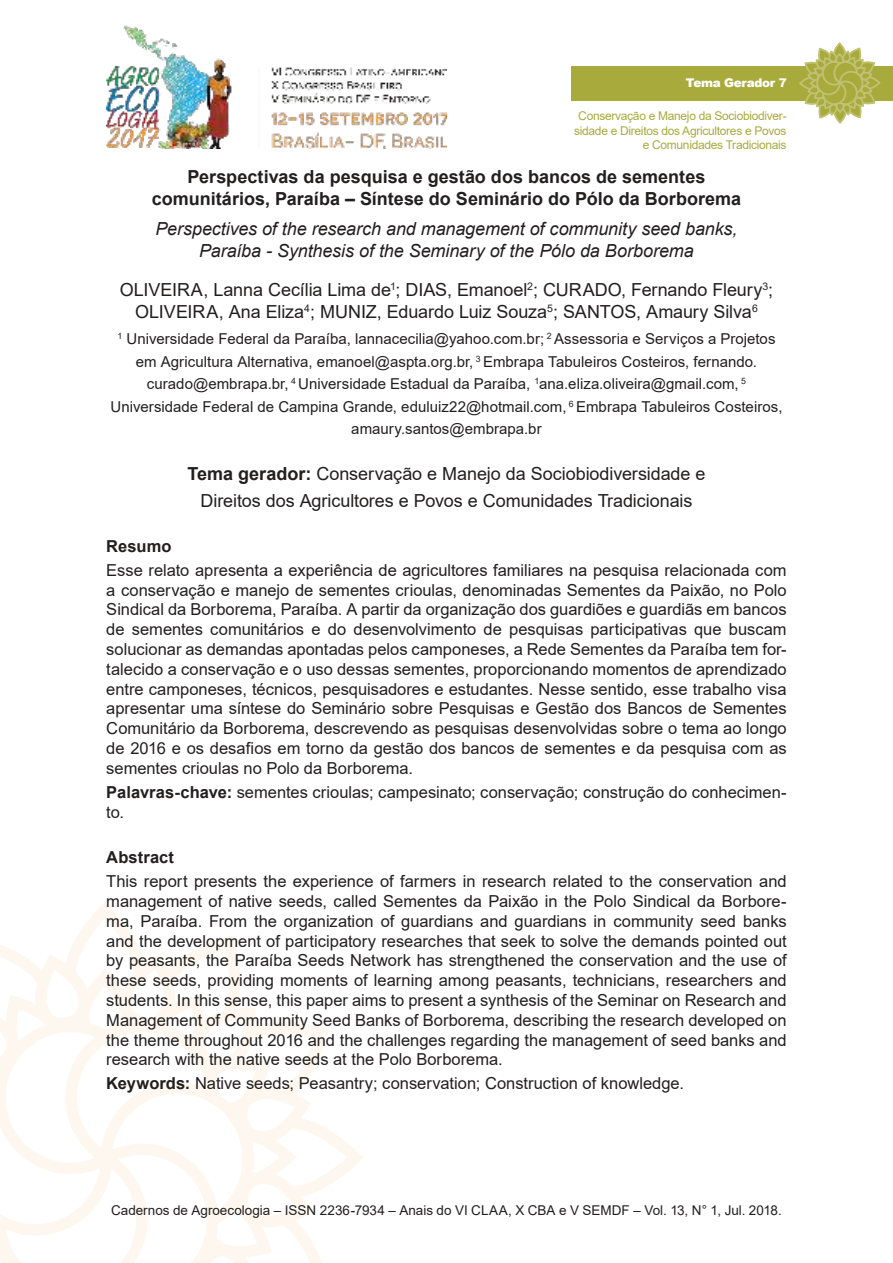
<style>
.page{position:relative;width:893px;height:1263px;background:#fff}
.page>*{position:absolute;margin:0;border:0;box-sizing:border-box;transform-origin:0 0}
.t1{font:18px/21.6px "Arial";letter-spacing:-.005em;color:#221f1f;text-align:center}
.t2{font:italic 18px/21.6px "Arial";letter-spacing:-.005em;color:#221f1f;text-align:center}
.t3{font:700 18px/21.6px "Arial";color:#221f1f;text-align:center}
.t4{font:16.5px/19.8px "Arial";color:#221f1f;text-align:justify}
.t5{font:700 16.5px "Arial";letter-spacing:.005em;color:#221f1f}
.t6{font:15px/22.5px "Arial";color:#221f1f;text-align:center}
.t7{font:13.5px "Arial";color:#221f1f}
.t8{font:12px/14.4px "Arial";letter-spacing:-.025em;color:#a8ab3c;text-align:right}
.t9{font:900 12px "Arial";letter-spacing:-.025em;color:#fff}
.s1{font-weight:700}
</style>
<div class="page">
<img style="left:106px;top:25px;width:340px;height:124px">
<svg style="left:0;top:910px;width:363px;height:353px"></svg>
<div style="left:571px;top:66px;width:322px;height:34px;background:#a8ab3c"></div>
<svg style="left:798px;top:43px;width:83px;height:81px"></svg>
<p class="t9" style="left:686px;top:76px;width:102px">Tema Gerador 7</p>
<p class="t8" style="left:574px;top:110px;width:214px">Conservação e Manejo da Sociobiodiver&shy;sidade e Direitos dos Agricultores e Povos e Comunidades Tradicionais</p>
<p class="t3" style="left:152px;top:168px;width:591px">Perspectivas da pesquisa e gestão dos bancos de sementes comunitários, Paraíba – Síntese do Seminário do Pólo da Borborema</p>
<p class="t2" style="left:155px;top:219px;width:583px">Perspectives of the research and management of community seed banks,<br>Paraíba - Synthesis of the Seminary of the Pólo da Borborema</p>
<p class="t1" style="left:120px;top:281px;width:655px">OLIVEIRA, Lanna Cecília Lima de<sup>1</sup>; DIAS, Emanoel<sup>2</sup>; CURADO, Fernando Fleury<sup>3</sup>;<br>OLIVEIRA, Ana Eliza<sup>4</sup>; MUNIZ, Eduardo Luiz Souza<sup>5</sup>; SANTOS, Amaury Silva<sup>6</sup></p>
<p class="t6" style="left:110px;top:329px;width:673px"><sup>1</sup> Universidade Federal da Paraíba, lannacecilia@yahoo.com.br; <sup>2</sup> Assessoria e Serviços a Projetos em Agricultura Alternativa, emanoel@aspta.org.br, <sup>3</sup> Embrapa Tabuleiros Costeiros, fernando. curado@embrapa.br, <sup>4</sup> Universidade Estadual da Paraíba, <sup>1</sup>ana.eliza.oliveira@gmail.com, <sup>5<br></sup>Universidade Federal de Campina Grande, eduluiz22@hotmail.com, <sup>6</sup> Embrapa Tabuleiros Costeiros, amaury.santos@embrapa.br</p>
<p class="t1" style="left:187px;top:461px;width:519px;line-height:27px"><span class="s1">Tema gerador:</span> Conservação e Manejo da Sociobiodiversidade e<br>Direitos dos Agricultores e Povos e Comunidades Tradicionais</p>
<p class="t5" style="left:106px;top:540px;width:67px">Resumo</p>
<p class="t4" style="left:106px;top:562px;width:682px">Esse relato apresenta a experiência de agricultores familiares na pesquisa relacionada com a conservação e manejo de sementes crioulas, denominadas Sementes da Paixão, no Polo Sindical da Borborema, Paraíba. A partir da organização dos guardiões e guardiãs em bancos de sementes comunitários e do desenvolvimento de pesquisas participativas que buscam solucionar as demandas apontadas pelos camponeses, a Rede Sementes da Paraíba tem for&shy;talecido a conservação e o uso dessas sementes, proporcionando momentos de aprendizado entre camponeses, técnicos, pesquisadores e estudantes. Nesse sentido, esse trabalho visa apresentar uma síntese do Seminário sobre Pesquisas e Gestão dos Bancos de Sementes Comunitário da Borborema, descrevendo as pesquisas desenvolvidas sobre o tema ao longo de 2016 e os desafios em torno da gestão dos bancos de sementes e da pesquisa com as sementes crioulas no Polo da Borborema.</p>
<p class="t4" style="left:106px;top:784px;width:682px"><span class="s1">Palavras-chave:</span> sementes crioulas; campesinato; conservação; construção do conhecimen&shy;to.</p>
<p class="t5" style="left:106px;top:851px;width:69px">Abstract</p>
<p class="t4" style="left:106px;top:873px;width:682px">This report presents the experience of farmers in research related to the conservation and management of native seeds, called Sementes da Paixão in the Polo Sindical da Borbore&shy;ma, Paraíba. From the organization of guardians and guardians in community seed banks and the development of participatory researches that seek to solve the demands pointed out by peasants, the Paraíba Seeds Network has strengthened the conservation and the use of these seeds, providing moments of learning among peasants, technicians, researchers and students. In this sense, this paper aims to present a synthesis of the Seminar on Research and Management of Community Seed Banks of Borborema, describing the research developed on the theme throughout 2016 and the challenges regarding the management of seed banks and research with the native seeds at the Polo Borborema.</p>
<p class="t4" style="left:106px;top:1075px;width:579px"><span class="s1">Keywords:</span> Native seeds; Peasantry; conservation; Construction of knowledge.</p>
<p class="t7" style="left:111px;top:1205px;width:672px">Cadernos de Agroecologia – ISSN 2236-7934 – Anais do VI CLAA, X CBA e V SEMDF – Vol. 13, N° 1, Jul. 2018.</p>
</div>
